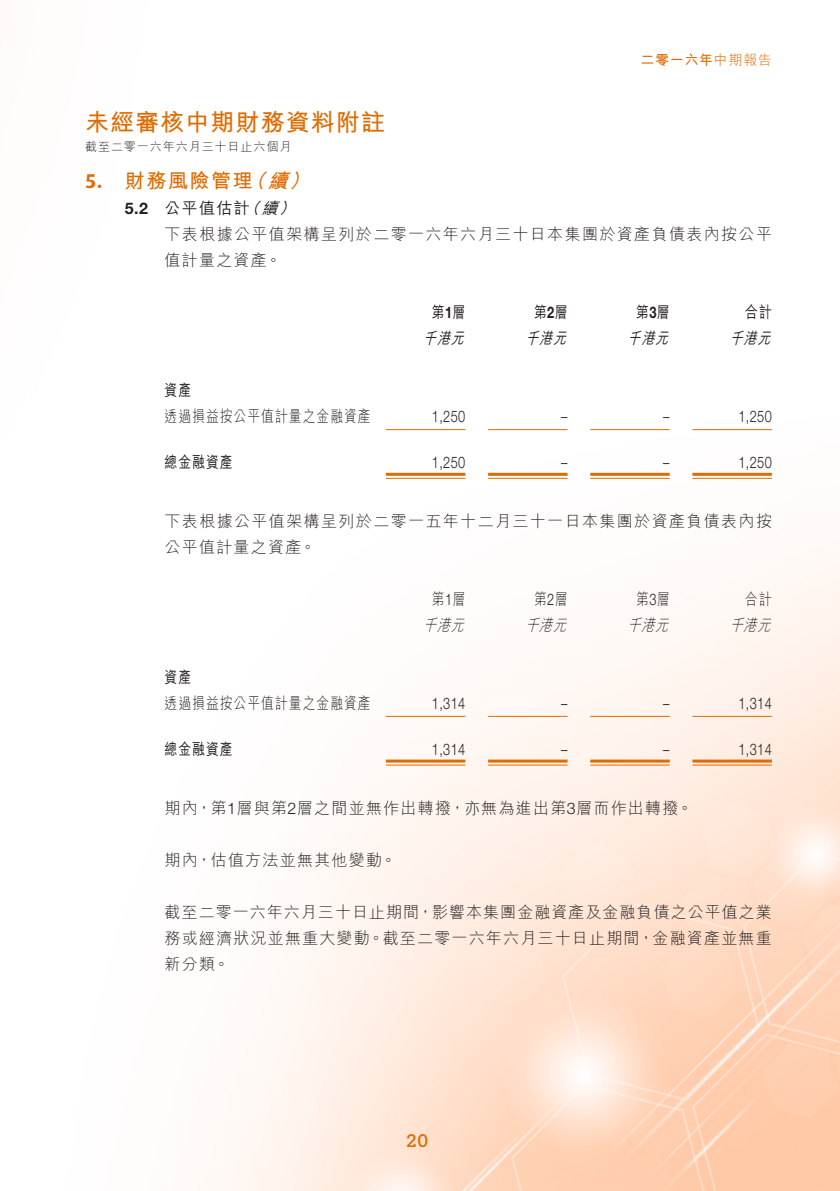
<style>
.page{position:relative;width:840px;height:1191px;background:#fff}
.page>*{position:absolute;margin:0;border:0;box-sizing:border-box;transform-origin:0 0}
.t1{font:700 24px "M Hei HK";letter-spacing:.045em;color:#e06b00}
.Heading_1{font:700 20px "M Hei HK";letter-spacing:.075em;color:#e06b00}
.Heading_1-2{font:italic 700 20px "M Hei HK";color:#e06b00}
.Heading_1-3{font:700 20px "Dax";color:#e06b00}
.t2{font:18px "Calvert MT Std";color:#e06b00}
.Body_Text{font:300 16px/26px "M Hei HK";letter-spacing:.08em;color:#231f20}
.Body_Text-2{font:300 16px "Helvetica Neue LT Std";letter-spacing:.03em;color:#231f20;scale:.8 1}
.Body_Text-3{font:300 16px "M Hei HK";letter-spacing:.08em;color:#231f20;scale:.8 1}
.Body_Text-4{font:500 16px "M Hei HK";letter-spacing:.08em;color:#231f20;scale:.8 1}
.Body_Text-5{font:italic 500 16px "M Hei HK";color:#231f20;scale:.8 1}
.Body_Text-6{font:italic 300 16px "M Hei HK";color:#231f20;scale:.8 1}
.Heading_2{font:500 16px "M Hei HK";letter-spacing:.08em;color:#231f20}
.Heading_2-2{font:italic 500 16px "M Hei HK";color:#231f20}
.Heading_2-3{font:700 16px "Helvetica Neue LT Std";color:#231f20}
.t3{font:700 14px "M Hei HK";letter-spacing:.045em;color:#e06b00}
.t4{font:300 12px "M Hei HK";letter-spacing:.08em;color:#231f20}
.s1{font-weight:300}
.s2{font-family:"Helvetica Neue LT Std";font-weight:700}
.s3{font-family:"Helvetica Neue LT Std"}
</style>
<div class="page">
<img style="left:208px;top:429px;width:631px;height:762px">
<hr style="left:386px;top:429px;width:79px;height:1px;background:#e06b00">
<hr style="left:488px;top:429px;width:79px;height:1px;background:#e06b00">
<hr style="left:590px;top:429px;width:79px;height:1px;background:#e06b00">
<hr style="left:692px;top:429px;width:79px;height:1px;background:#e06b00">
<hr style="left:386px;top:473px;width:79px;height:3px;background:#e06b00">
<hr style="left:386px;top:478px;width:79px;height:1px;background:#e06b00">
<hr style="left:488px;top:473px;width:79px;height:3px;background:#e06b00">
<hr style="left:488px;top:478px;width:79px;height:1px;background:#e06b00">
<hr style="left:590px;top:473px;width:79px;height:3px;background:#e06b00">
<hr style="left:590px;top:478px;width:79px;height:1px;background:#e06b00">
<hr style="left:692px;top:473px;width:79px;height:3px;background:#e06b00">
<hr style="left:692px;top:478px;width:79px;height:1px;background:#e06b00">
<hr style="left:386px;top:716px;width:79px;height:1px;background:#e06b00">
<hr style="left:488px;top:716px;width:79px;height:1px;background:#e06b00">
<hr style="left:590px;top:716px;width:79px;height:1px;background:#e06b00">
<hr style="left:692px;top:716px;width:79px;height:1px;background:#e06b00">
<hr style="left:386px;top:759px;width:79px;height:3px;background:#e06b00">
<hr style="left:386px;top:764px;width:79px;height:1px;background:#e06b00">
<hr style="left:488px;top:759px;width:79px;height:3px;background:#e06b00">
<hr style="left:488px;top:764px;width:79px;height:1px;background:#e06b00">
<hr style="left:590px;top:759px;width:79px;height:3px;background:#e06b00">
<hr style="left:590px;top:764px;width:79px;height:1px;background:#e06b00">
<hr style="left:692px;top:759px;width:79px;height:3px;background:#e06b00">
<hr style="left:692px;top:764px;width:79px;height:1px;background:#e06b00">
<h1 class="t1" style="left:85px;top:105px;width:301px">未經審核中期財務資料附註</h1>
<p class="t4" style="left:85px;top:140px;width:208px">截至二零一六年六月三十日止六個月</p>
<p class="Heading_1-3" style="left:85px;top:170px;width:19px">5.</p>
<p class="Heading_1" style="left:125px;top:166px;width:129px">財務風險管理</p>
<p class="Heading_1-2" style="left:245px;top:166px;width:28px">（</p>
<p class="Heading_1-2" style="left:289px;top:166px;width:28px">(</p>
<p class="Heading_1-2" style="left:267px;top:166px;width:28px">續</p>
<p class="Heading_2-3" style="left:125px;top:198px;width:25px">5.2</p>
<p class="Heading_2" style="left:164px;top:196px;width:86px">公平值估計</p>
<p class="Heading_2-2" style="left:243px;top:196px;width:23px">（</p>
<p class="Heading_2-2" style="left:279px;top:196px;width:23px">(</p>
<p class="Heading_2-2" style="left:261px;top:196px;width:23px">續</p>
<p class="t3" style="left:640px;top:50px;width:133px">二零一六年<span class="s1">中期報告</span></p>
<p class="Body_Text" style="left:164px;top:221px;width:608px">下表根據公平值架構呈列於二零一六年六月三十日本集團於資產負債表內按公平值計量之資產。</p>
<p class="Body_Text-4" style="left:744px;top:300px;width:35px">合計</p>
<p class="Body_Text-4" style="left:431px;top:300px;width:43px">第 層<span class="s2">1</span></p>
<p class="Body_Text-4" style="left:534px;top:300px;width:43px">第 層<span class="s2">2</span></p>
<p class="Body_Text-4" style="left:636px;top:300px;width:43px">第 層<span class="s2">3</span></p>
<p class="Body_Text-4" style="left:164px;top:378px;width:35px">資產</p>
<p class="Body_Text-3" style="left:164px;top:408px;width:259px">透過損益按公平值計量之金融資產</p>
<p class="Body_Text-4" style="left:164px;top:451px;width:86px">總金融資產</p>
<p class="Body_Text-5" style="left:423px;top:326px;width:59px">千港元</p>
<p class="Body_Text-2" style="left:431px;top:406px;width:43px">1,250</p>
<p class="Body_Text-2" style="left:431px;top:453px;width:43px">1,250</p>
<p class="Body_Text-5" style="left:525px;top:326px;width:59px">千港元</p>
<p class="Body_Text-2" style="left:561px;top:406px;width:10px">–</p>
<p class="Body_Text-2" style="left:561px;top:453px;width:10px">–</p>
<p class="Body_Text-5" style="left:627px;top:326px;width:59px">千港元</p>
<p class="Body_Text-2" style="left:663px;top:406px;width:10px">–</p>
<p class="Body_Text-2" style="left:663px;top:453px;width:10px">–</p>
<p class="Body_Text-5" style="left:729px;top:326px;width:59px">千港元</p>
<p class="Body_Text-2" style="left:738px;top:406px;width:43px">1,250</p>
<p class="Body_Text-2" style="left:738px;top:453px;width:43px">1,250</p>
<p class="Body_Text" style="left:164px;top:507px;width:608px">下表根據公平值架構呈列於二零一五年十二月三十一日本集團於資產負債表內按公平值計量之資產。</p>
<p class="Body_Text-3" style="left:744px;top:591px;width:35px">合計</p>
<p class="Body_Text-3" style="left:431px;top:591px;width:43px">第 層<span class="s3">1</span></p>
<p class="Body_Text-3" style="left:534px;top:591px;width:43px">第 層<span class="s3">2</span></p>
<p class="Body_Text-3" style="left:636px;top:591px;width:43px">第 層<span class="s3">3</span></p>
<p class="Body_Text-4" style="left:164px;top:665px;width:35px">資產</p>
<p class="Body_Text-3" style="left:164px;top:695px;width:259px">透過損益按公平值計量之金融資產</p>
<p class="Body_Text-4" style="left:164px;top:737px;width:86px">總金融資產</p>
<p class="Body_Text-6" style="left:423px;top:617px;width:57px">千港元</p>
<p class="Body_Text-2" style="left:431px;top:693px;width:43px">1,314</p>
<p class="Body_Text-2" style="left:431px;top:739px;width:43px">1,314</p>
<p class="Body_Text-6" style="left:525px;top:617px;width:57px">千港元</p>
<p class="Body_Text-2" style="left:561px;top:693px;width:10px">–</p>
<p class="Body_Text-2" style="left:561px;top:739px;width:10px">–</p>
<p class="Body_Text-6" style="left:627px;top:617px;width:57px">千港元</p>
<p class="Body_Text-2" style="left:663px;top:693px;width:10px">–</p>
<p class="Body_Text-2" style="left:663px;top:739px;width:10px">–</p>
<p class="Body_Text-6" style="left:729px;top:617px;width:57px">千港元</p>
<p class="Body_Text-2" style="left:738px;top:693px;width:43px">1,314</p>
<p class="Body_Text-2" style="left:738px;top:739px;width:43px">1,314</p>
<p class="Body_Text" style="left:164px;top:794px;width:529px">期內，第<span class="s3">1</span>層與第<span class="s3">2</span>層之間並無作出轉撥，亦無為進出第<span class="s3">3</span>層而作出轉撥。</p>
<p class="Body_Text" style="left:164px;top:846px;width:233px">期內，估值方法並無其他變動。</p>
<p class="Body_Text" style="left:164px;top:898px;width:608px;text-align:justify">截至二零一六年六月三十日止期間，影響本集團金融資產及金融負債之公平值之業務或經濟狀況並無重大變動。截至二零一六年六月三十日止期間，金融資產並無重新分類。</p>
<p class="t2" style="left:406px;top:1129px;width:23px">20</p>
</div>
